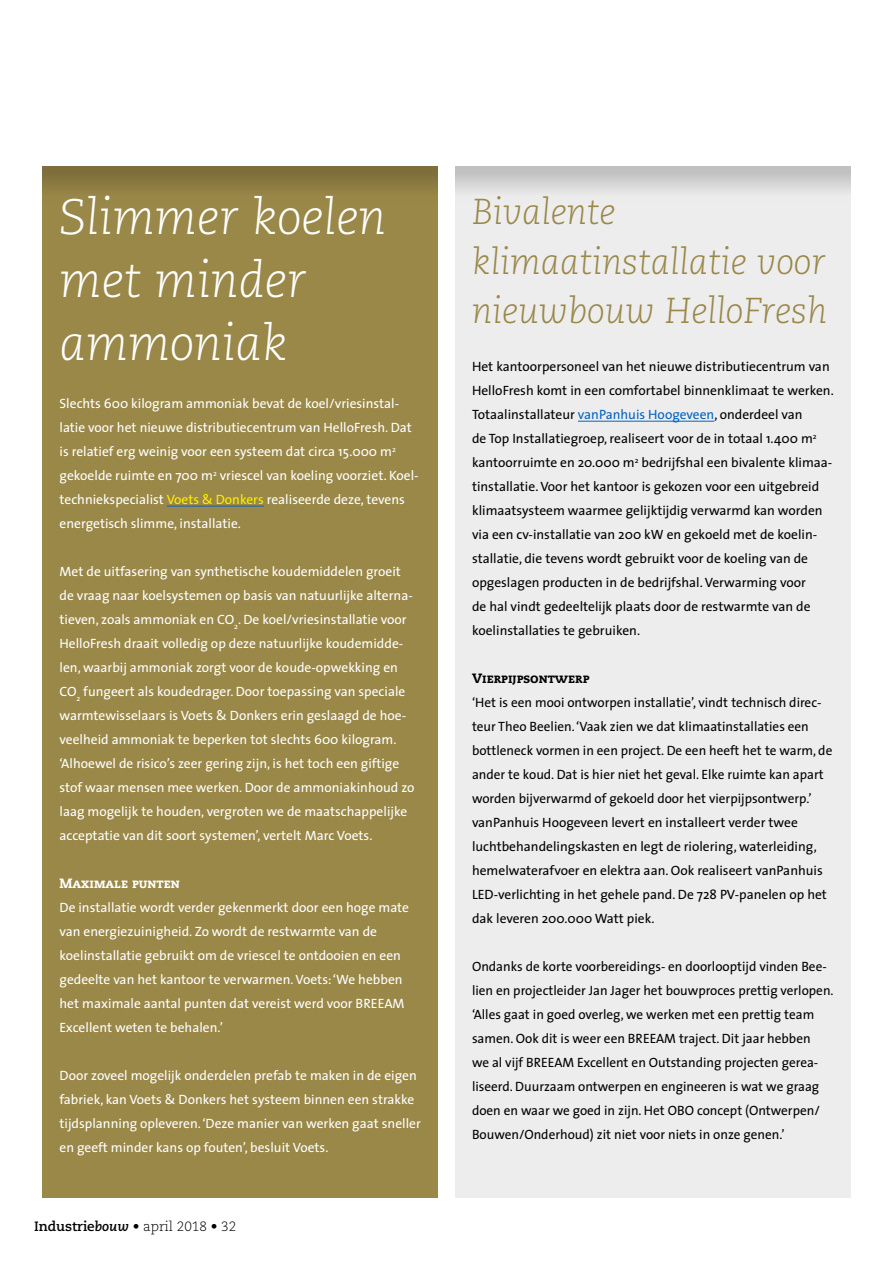
<style>
.page{position:relative;width:893px;height:1263px;background:#fff}
.page>*{position:absolute;margin:0;border:0;box-sizing:border-box;transform-origin:0 0}
.t1{font:italic 300 49.5px/63px "Caecilia";color:#fff}
.t2{font:italic 300 36px/49.5px "Caecilia";color:#9a8849}
.t3{font:13.5px/24px "The Sans";color:#000}
.t4{font:13.5px/24px "The Sans";color:#fff}
.t5{font:300 13.5px "Caecilia";color:#000}
.t6{font:13.5px "Caecilia Heavy SC";color:#000}
.t7{font:13.5px "Caecilia Heavy SC";color:#fff}
.s1{color:#ffed00}
.s2{font-weight:700}
.s3{font-weight:700;font-style:italic}
.s4{color:#0563c1}
</style>
<div class="page">
<div style="left:455px;top:166px;width:395px;height:1032px;background:#ededed"></div>
<div style="left:455px;top:166px;width:395px;height:38px;background:linear-gradient(to bottom,#bbb,#f2f2f2)"></div>
<hr style="left:578px;top:421px;width:136px;height:1px;background:#0563c1">
<div style="left:43px;top:166px;width:395px;height:1032px;background:#9a8849"></div>
<div style="left:43px;top:166px;width:395px;height:38px;background:linear-gradient(to bottom,#796a39,#9d8a4a)"></div>
<hr style="left:167px;top:506px;width:97px;height:1px;background:#0563c1">
<h1 class="t1" style="left:60px;top:187px;width:328px">Slimmer koelen met minder ammoniak</h1>
<p class="t4" style="left:60px;top:391px;width:361px">Slechts 600 kilogram ammoniak bevat de koel/vriesinstal&shy;latie voor het nieuwe distributiecentrum van HelloFresh. Dat is relatief erg weinig voor een systeem dat circa 15.000 m<sup>2 </sup>gekoelde ruimte en 700 m<sup>2</sup> vriescel van koeling voorziet. Koel&shy;techniekspecialist <span class="s1">Voets &amp; Donkers</span> realiseerde deze, tevens energetisch slimme, installatie.</p>
<p class="t4" style="left:60px;top:559px;width:357px">Met de uitfasering van synthetische koudemiddelen groeit de vraag naar koelsystemen op basis van natuurlijke alterna&shy;tieven, zoals ammoniak en CO<sub>2</sub>. De koel/vriesinstallatie voor HelloFresh draait volledig op deze natuurlijke koudemidde&shy;len, waarbij ammoniak zorgt voor de koude-opwekking en CO<sub>2</sub> fungeert als koudedrager. Door toepassing van speciale warmtewisselaars is Voets &amp; Donkers erin geslaagd de hoe&shy;veelheid ammoniak te beperken tot slechts 600 kilogram. ‘Alhoewel de risico’s zeer gering zijn, is het toch een giftige stof waar mensen mee werken. Door de ammoniakinhoud zo laag mogelijk te houden, vergroten we de maatschappelijke acceptatie van dit soort systemen’, vertelt Marc Voets.</p>
<p class="t7" style="left:60px;top:875px;width:122px">Maximale punten</p>
<p class="t4" style="left:60px;top:895px;width:351px">De installatie wordt verder gekenmerkt door een hoge mate van energiezuinigheid. Zo wordt de restwarmte van de koelinstallatie gebruikt om de vriescel te ontdooien en een gedeelte van het kantoor te verwarmen. Voets: ‘We hebben het maximale aantal punten dat vereist werd voor BREEAM Excellent weten te behalen.’</p>
<p class="t4" style="left:60px;top:1063px;width:363px">Door zoveel mogelijk onderdelen prefab te maken in de eigen fabriek, kan Voets &amp; Donkers het systeem binnen een strakke tijdsplanning opleveren. ‘Deze manier van werken gaat sneller en geeft minder kans op fouten’, besluit Voets.</p>
<p class="t5" style="left:34px;top:1219px;width:204px"><span class="s2">Industrie</span><span class="s3">bouw</span> • april 2018 • 32</p>
<h2 class="t2" style="left:472px;top:188px;width:357px">Bivalente klimaatinstallatie voor nieuwbouw HelloFresh</h2>
<p class="t3" style="left:472px;top:354px;width:363px">Het kantoorpersoneel van het nieuwe distributiecentrum van HelloFresh komt in een comfortabel binnenklimaat te werken.<br>Totaalinstallateur <span class="s4">vanPanhuis Hoogeveen</span>, onderdeel van<br>de Top Installatiegroep, realiseert voor de in totaal 1.400 m<sup>2 </sup>kantoorruimte en 20.000 m<sup>2</sup> bedrijfshal een bivalente klimaa&shy;tinstallatie. Voor het kantoor is gekozen voor een uitgebreid klimaatsysteem waarmee gelijktijdig verwarmd kan worden via een cv-installatie van 200 kW en gekoeld met de koelin&shy;stallatie, die tevens wordt gebruikt voor de koeling van de opgeslagen producten in de bedrijfshal. Verwarming voor<br>de hal vindt gedeeltelijk plaats door de restwarmte van de koelinstallaties te gebruiken.</p>
<p class="t6" style="left:472px;top:670px;width:119px">Vierpijpsontwerp</p>
<p class="t3" style="left:472px;top:690px;width:362px">‘Het is een mooi ontworpen installatie’, vindt technisch direc&shy;teur Theo Beelien. ‘Vaak zien we dat klimaatinstallaties een bottleneck vormen in een project. De een heeft het te warm, de ander te koud. Dat is hier niet het geval. Elke ruimte kan apart worden bijverwarmd of gekoeld door het vierpijpsontwerp.’ vanPanhuis Hoogeveen levert en installeert verder twee luchtbehandelingskasten en legt de riolering, waterleiding, hemelwaterafvoer en elektra aan. Ook realiseert vanPanhuis LED-verlichting in het gehele pand. De 728 PV-panelen op het dak leveren 200.000 Watt piek.</p>
<p class="t3" style="left:472px;top:954px;width:363px">Ondanks de korte voorbereidings- en doorlooptijd vinden Bee&shy;lien en projectleider Jan Jager het bouwproces prettig verlopen. ‘Alles gaat in goed overleg, we werken met een prettig team samen. Ook dit is weer een BREEAM traject. Dit jaar hebben<br>we al vijf BREEAM Excellent en Outstanding projecten gerea&shy;liseerd. Duurzaam ontwerpen en engineeren is wat we graag doen en waar we goed in zijn. Het OBO concept (Ontwerpen/ Bouwen/Onderhoud) zit niet voor niets in onze genen.’</p>
</div>
